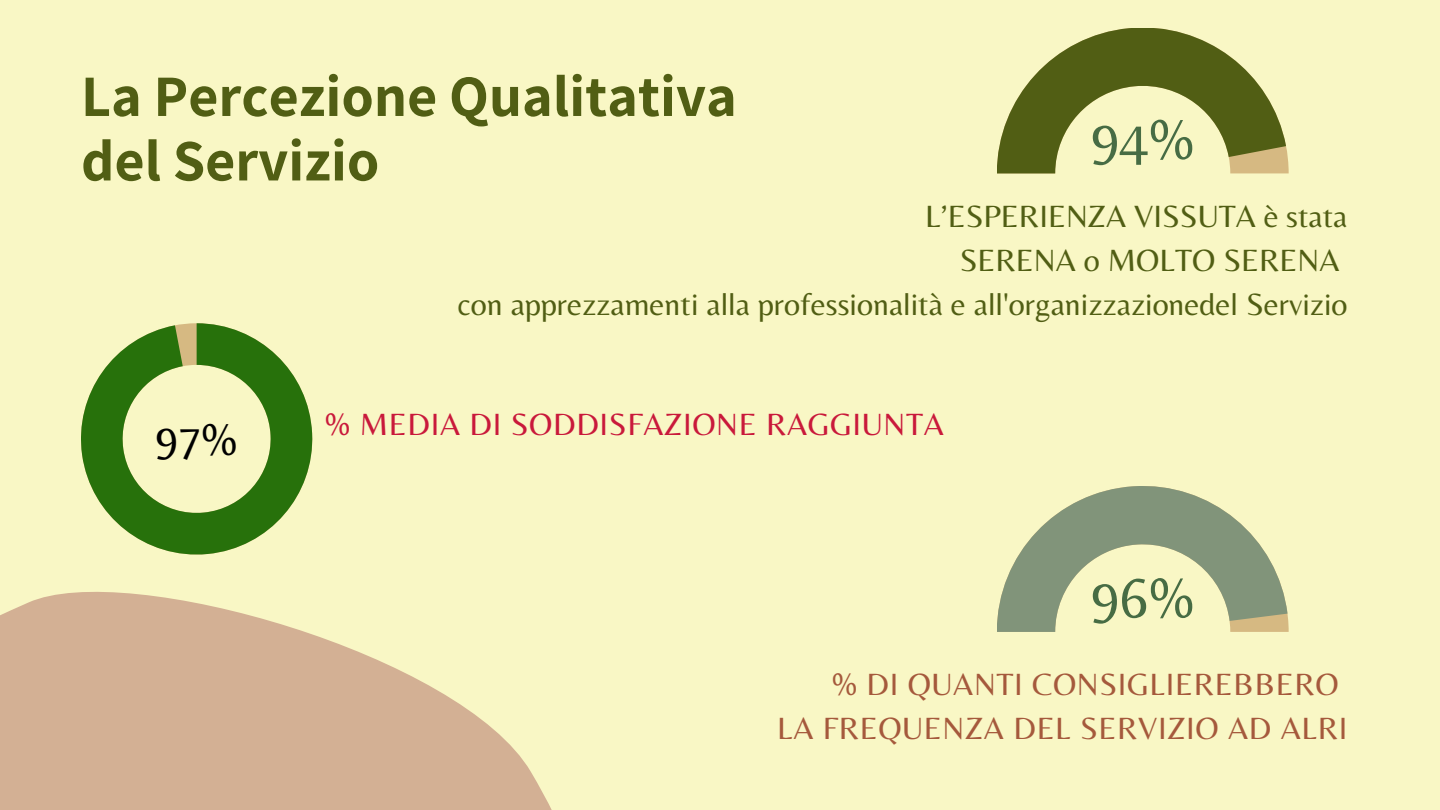
<style>
.page{position:relative;width:1440px;height:810px;background:#f9f7c5}
.page>*{position:absolute;margin:0;border:0;box-sizing:border-box;transform-origin:0 0}
.t1{font:700 58.6px/64.5px "Assistant";color:#515e14}
.t2{font:57.6px "Belleza";color:#476c44}
.t3{font:45.7px "Belleza";color:#000}
.t4{font:32px "Belleza";color:#515e14}
.t5{font:32px/44.2px "Belleza";letter-spacing:.02em;color:#a5593c;text-align:right}
.t6{font:32px "Belleza";letter-spacing:.02em;color:#c9193b}
</style>
<div class="page">
<svg style="left:997px;top:28px;width:292px;height:145px"></svg>
<svg style="left:997px;top:486px;width:292px;height:146px"></svg>
<svg style="left:0;top:591px;width:552px;height:219px;fill:#d3b094"></svg>
<svg style="left:81px;top:323px;width:231px;height:232px"></svg>
<h1 class="t1" style="left:81px;top:62px;width:657px">La Percezione Qualitativa del Servizio</h1>
<h2 class="t2" style="left:1091px;top:106px;width:105px">94%</h2>
<h3 class="t3" style="left:156px;top:412px;width:84px">97%</h3>
<p class="t4" style="left:925px;top:197px;width:424px">L’ESPERIENZA VISSUTA è stata</p>
<p class="t4" style="left:960px;top:241px;width:381px">SERENA o MOLTO SERENA</p>
<p class="t4" style="left:458px;top:286px;width:891px">con apprezzamenti alla professionalità e all'organizzazionedel Servizio</p>
<h2 class="t6" style="left:325px;top:405px;width:621px">% MEDIA DI SODDISFAZIONE RAGGIUNTA</h2>
<h2 class="t2" style="left:1091px;top:564px;width:105px">96%</h2>
<p class="t5" style="left:777px;top:661px;width:572px">% DI QUANTI CONSIGLIEREBBERO<br>LA FREQUENZA DEL SERVIZIO AD ALRI</p>
</div>
